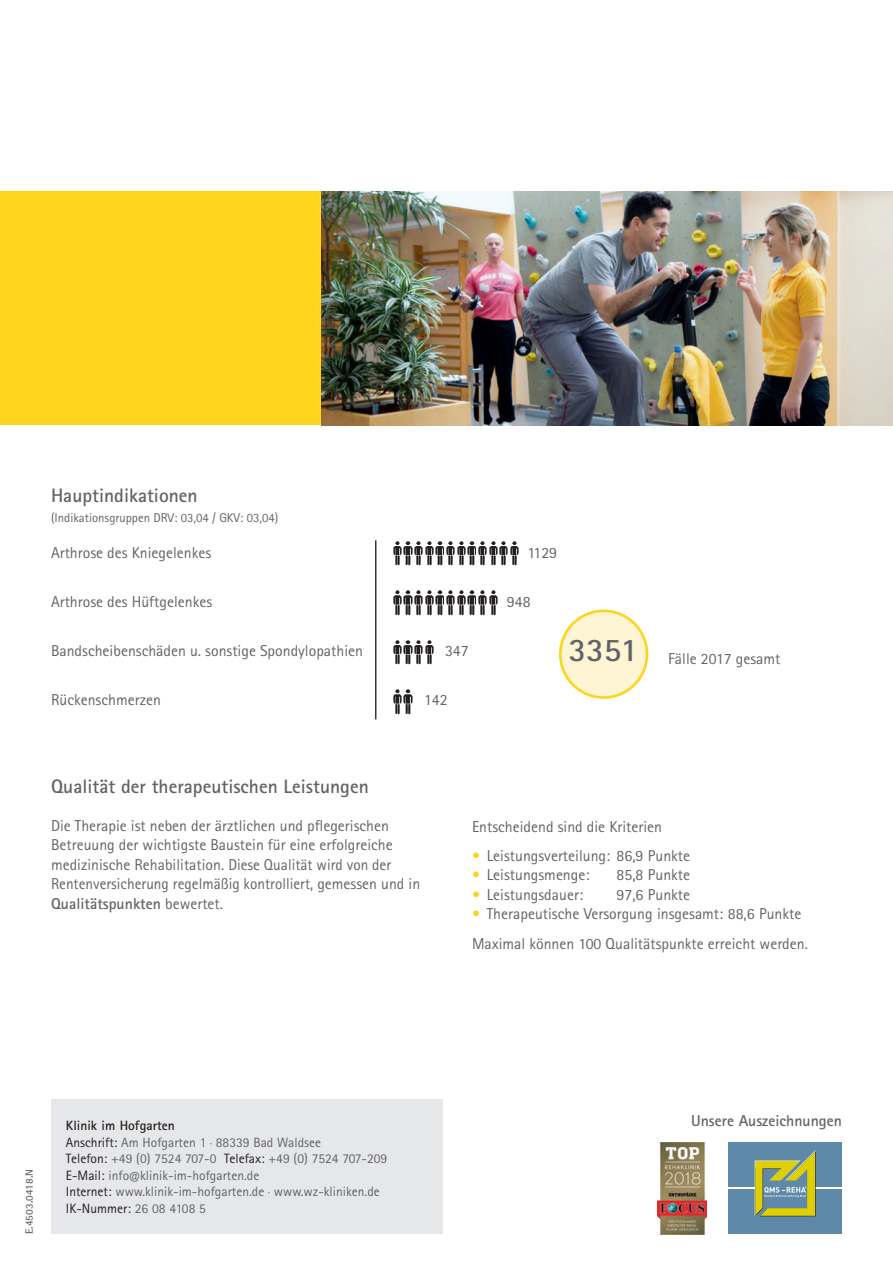
<style>
.page{position:relative;width:893px;height:1263px;background:#fff}
.page>*{position:absolute;margin:0;border:0;box-sizing:border-box;transform-origin:0 0}
.t1{font:700 19.5px "Rotis Sans Serif Pro";color:#636366}
.t2{font:15.75px/19.4px "Rotis Sans Serif Pro";color:#636366}
.t3{font:700 15.75px "Rotis Sans Serif Pro";color:#636366}
.t4{font:13.5px/16.5px "Rotis Sans Serif Pro";color:#636366}
.t5{font:12.75px "Rotis Sans Serif Pro";color:#636366}
.t6{font:700 10.5px "Rotis Sans Serif Pro";letter-spacing:.005em;color:#636366}
.s1{font-weight:700}
.s2{color:#fed41d}
.s3{font-weight:700;color:#231f20}
.s4{color:#231f20}
.s5{font-size:3.45px}
</style>
<div class="page">
<div style="left:0;top:191px;width:893px;height:234px;background:#fed41d"></div>
<img style="left:321px;top:191px;width:572px;height:234px">
<div style="left:51px;top:1099px;width:391px;height:134px;background:#e6e7e9"></div>
<div style="left:728px;top:1143px;width:114px;height:91px;background:#5f89a8"></div>
<hr style="left:815px;top:1187px;width:27px;height:2px;background:#fff">
<hr style="left:728px;top:1187px;width:27px;height:2px;background:#fff">
<svg style="left:755px;top:1150px;width:61px;height:67px"></svg>
<div style="left:560px;top:611px;width:87px;height:86px;background:#fef5d5;border-radius:50%"></div>
<div style="left:559px;top:609px;width:89px;height:90px;border:3px solid #fed41d;border-radius:50%"></div>
<hr style="left:375px;top:540px;width:1px;height:179px;background:#231f20">
<img style="left:657px;top:1142px;width:49px;height:92px">
<img style="left:393px;top:541px;width:8px;height:25px">
<img style="left:404px;top:541px;width:8px;height:25px">
<img style="left:415px;top:541px;width:8px;height:25px">
<img style="left:425px;top:541px;width:8px;height:25px">
<img style="left:436px;top:541px;width:8px;height:25px">
<img style="left:446px;top:541px;width:9px;height:25px">
<img style="left:457px;top:541px;width:8px;height:25px">
<img style="left:468px;top:541px;width:8px;height:25px">
<img style="left:478px;top:541px;width:8px;height:25px">
<img style="left:489px;top:541px;width:8px;height:25px">
<img style="left:500px;top:541px;width:8px;height:25px">
<img style="left:510px;top:541px;width:8px;height:25px">
<img style="left:393px;top:591px;width:8px;height:24px">
<img style="left:404px;top:591px;width:8px;height:24px">
<img style="left:415px;top:591px;width:8px;height:24px">
<img style="left:425px;top:591px;width:8px;height:24px">
<img style="left:436px;top:591px;width:8px;height:24px">
<img style="left:446px;top:591px;width:9px;height:24px">
<img style="left:457px;top:591px;width:8px;height:24px">
<img style="left:468px;top:591px;width:8px;height:24px">
<img style="left:478px;top:591px;width:8px;height:24px">
<img style="left:489px;top:591px;width:8px;height:24px">
<img style="left:393px;top:640px;width:8px;height:25px">
<img style="left:404px;top:640px;width:8px;height:25px">
<img style="left:415px;top:640px;width:8px;height:25px">
<img style="left:425px;top:640px;width:8px;height:25px">
<img style="left:393px;top:690px;width:8px;height:24px">
<img style="left:404px;top:690px;width:8px;height:24px">
<p class="t1" style="left:51px;top:489px;width:148px">Hauptindikationen</p>
<p class="t5" style="left:51px;top:513px;width:229px">(Indikationsgruppen DRV: 03,04 / GKV: 03,04)</p>
<p class="t2" style="left:51px;top:544px;width:162px">Arthrose des Kniegelenkes</p>
<p class="t2" style="left:527px;top:544px;width:31px">1129</p>
<p class="t2" style="left:51px;top:593px;width:163px">Arthrose des Hüftgelenkes</p>
<p class="t2" style="left:507px;top:593px;width:25px">948</p>
<p class="t2" style="left:51px;top:642px;width:313px">Bandscheibenschäden u. sonstige Spondylopathien</p>
<p class="t2" style="left:445px;top:642px;width:25px">347</p>
<p class="t2" style="left:51px;top:691px;width:111px">Rückenschmerzen</p>
<p class="t2" style="left:424px;top:691px;width:25px">142</p>
<p class="t2" style="left:568px;top:650px;width:213px"><sup>3351</sup> Fälle 2017 gesamt</p>
<p class="t1" style="left:51px;top:780px;width:319px">Qualität der therapeutischen Leistungen</p>
<p class="t2" style="left:51px;top:817px;width:371px">Die Therapie ist neben der ärztlichen und pflegerischen Betreuung der wichtigste Baustein für eine erfolgreiche medizinische Rehabilitation. Diese Qualität wird von der Rentenversicherung regelmäßig kontrolliert, gemessen und in <span class="s1">Qualitätspunkten</span> bewertet.</p>
<p class="t2" style="left:472px;top:818px;width:192px">Entscheidend sind die Kriterien</p>
<p class="t2" style="left:472px;top:847px;width:220px"><span class="s2">•</span> Leistungsverteilung: 86,9 Punkte</p>
<p class="t2" style="left:472px;top:867px;width:119px"><span class="s2">•</span> Leistungsmenge:</p>
<p class="t2" style="left:617px;top:867px;width:75px">85,8 Punkte</p>
<p class="t2" style="left:472px;top:886px;width:113px"><span class="s2">•</span> Leistungsdauer:</p>
<p class="t2" style="left:617px;top:886px;width:75px">97,6 Punkte</p>
<p class="t2" style="left:472px;top:901px;width:337px;line-height:29.2px"><span class="s2">•</span> Therapeutische Versorgung insgesamt: 88,6 Punkte<br>Maximal können 100 Qualitätspunkte erreicht werden.</p>
<p class="t6" style="left:26px;top:1234px;width:66px;rotate:-90deg">E.4503.0418.N</p>
<p class="t4" style="left:66px;top:1118px;width:323px"><span class="s3">Klinik im Hofgarten<br></span><span class="s4">Anschrift:</span> Am Hofgarten 1 <span class="s5">•</span> 88339 Bad Waldsee<br><span class="s4">Telefon:</span> +49 (0) 7524 707-0 <span class="s4">Telefax:</span> +49 (0) 7524 707-209<br><span class="s4">E-Mail:</span> info@klinik-im-hofgarten.de<br><span class="s4">Internet:</span> www.klinik-im-hofgarten.de <span class="s5">•</span> www.wz-kliniken.de <span class="s4">IK-Nummer:</span> 26 08 4108 5</p>
<p class="t3" style="left:691px;top:1115px;width:152px">Unsere Auszeichnungen</p>
</div>
